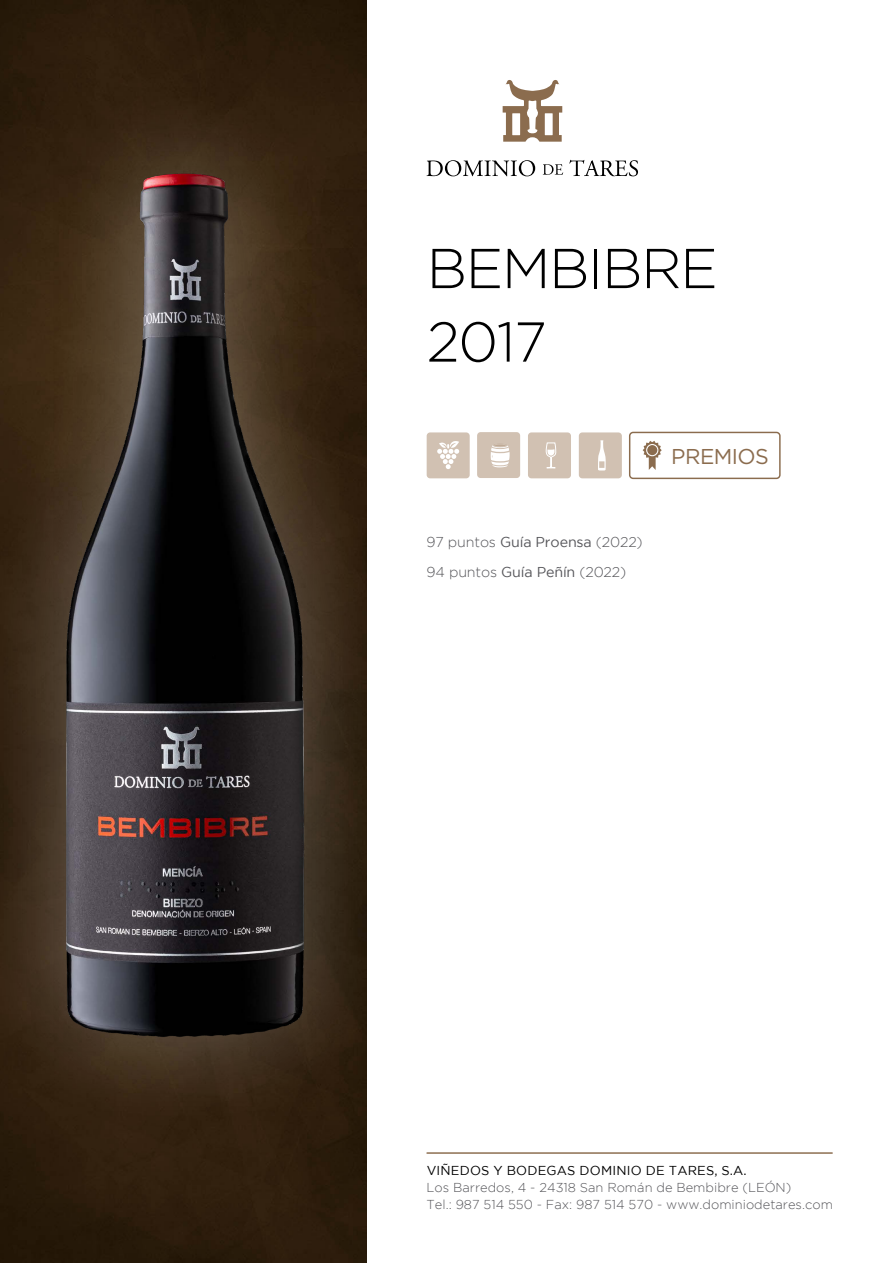
<style>
.page{position:relative;width:893px;height:1263px;background:#fff}
.page>*{position:absolute;margin:0;border:0;box-sizing:border-box;transform-origin:0 0}
.t1{font:300 56.1px/73.5px "Gotham";letter-spacing:-.025em;color:#000}
.t2{font:21.45px "Gotham";letter-spacing:-.025em;color:#8b6c4e}
.t3{font:300 14.25px/29.4px "Gotham";letter-spacing:-.01em;color:#56565a}
.t4{font:300 12.9px/17.2px "Gotham";color:#56565a}
.t5{font:12.9px "Gotham";letter-spacing:.015em;color:#000}
.s1{font-weight:400}
</style>
<div class="page">
<div style="left:629px;top:432px;width:152px;height:47px;border:1px solid #8b6c4e;border-radius:3px"></div>
<div style="left:528px;top:432px;width:43px;height:46px;background:#d1c1b2;border-radius:3px"></div>
<div style="left:427px;top:432px;width:43px;height:46px;background:#d1c1b2;border-radius:3px"></div>
<svg style="left:437px;top:441px;width:22px;height:28px"></svg>
<svg style="left:545px;top:442px;width:12px;height:27px"></svg>
<svg style="left:643px;top:441px;width:19px;height:29px"></svg>
<div style="left:646px;top:444px;width:12px;height:12px;border:1px solid #fff;border-radius:50%"></div>
<hr style="left:427px;top:1152px;width:405px;height:2px;background:#8b6c4e">
<svg style="left:427px;top:160px;width:108px;height:16px"></svg>
<svg style="left:543px;top:164px;width:20px;height:11px"></svg>
<svg style="left:569px;top:160px;width:69px;height:16px"></svg>
<svg style="left:503px;top:80px;width:59px;height:62px"></svg>
<div style="left:477px;top:432px;width:43px;height:46px;background:#d1c1b2;border-radius:3px"></div>
<svg style="left:490px;top:444px;width:20px;height:23px"></svg>
<div style="left:579px;top:432px;width:43px;height:46px;background:#d1c1b2;border-radius:3px"></div>
<svg style="left:598px;top:440px;width:8px;height:30px"></svg>
<div style="left:0;top:0;width:366px;height:1263px;background:#2d1c0c"></div>
<div style="left:0;top:79px;width:402px;height:1054px;background:#fff;opacity:.3"></div>
<img style="left:53px;top:167px;width:260px;height:879px">
<h1 class="t1" style="left:427px;top:231px;width:293px">BEMBIBRE<br>2017</h1>
<p class="t3" style="left:427px;top:527px;width:218px">97 puntos <span class="s1">Guía Proensa</span> (2022)<br>94 puntos <span class="s1">Guía Peñín</span> (2022)</p>
<h2 class="t2" style="left:671px;top:445px;width:99px">PREMIOS</h2>
<p class="t5" style="left:427px;top:1163px;width:321px">VIÑEDOS Y BODEGAS DOMINIO DE TARES, S.A.</p>
<p class="t4" style="left:427px;top:1178px;width:408px">Los Barredos, 4 - 24318 San Román de Bembibre (LEÓN)<br>Tel.: 987 514 550 - Fax: 987 514 570 - www.dominiodetares.com</p>
</div>
